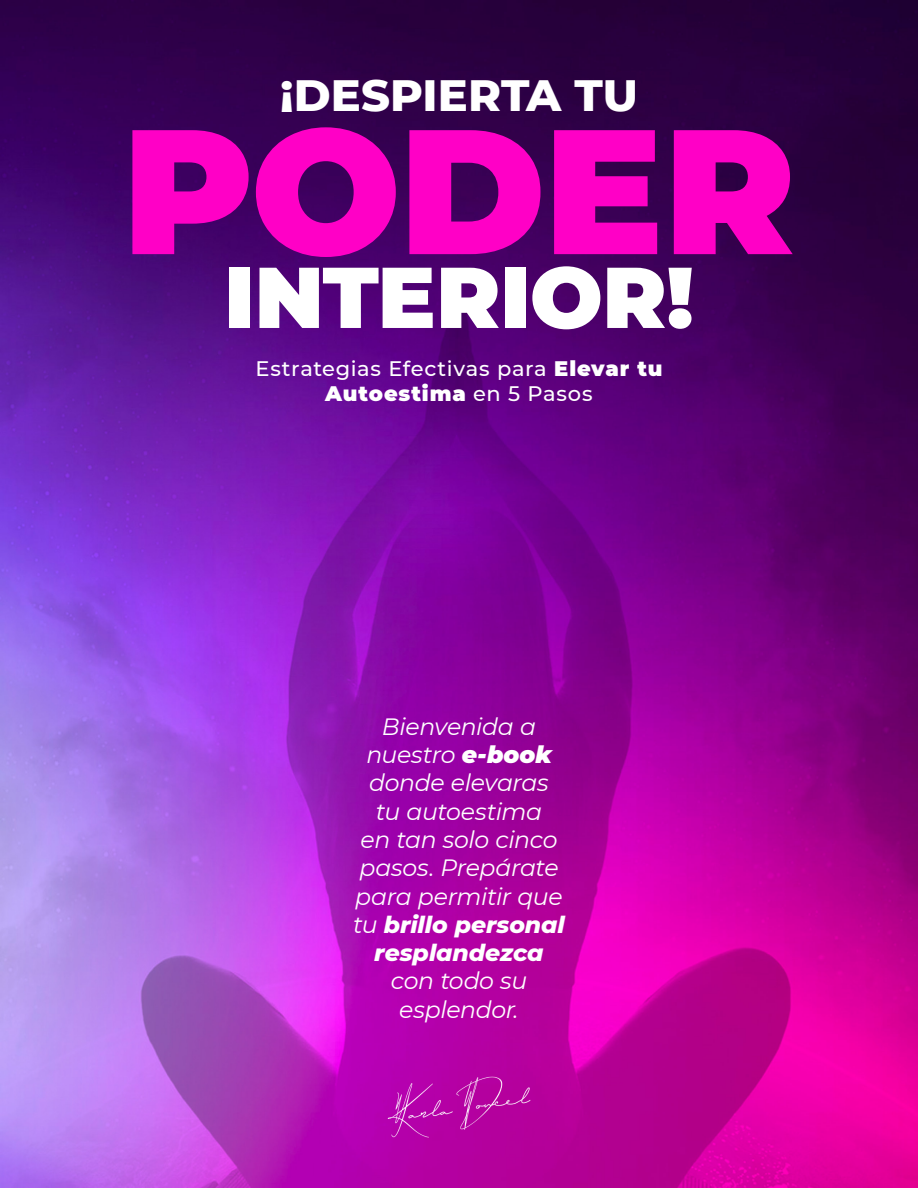
<style>
.page{position:relative;width:918px;height:1188px;background:#fff}
.page>*{position:absolute;margin:0;border:0;box-sizing:border-box;transform-origin:0 0}
.t1{font:900 177.15px "Montserrat";letter-spacing:-.01em;color:#ff00c6}
.t2{font:900 86.1px "Montserrat";letter-spacing:-.005em;color:#fff}
.t3{font:800 44.7px "Montserrat";color:#fff}
.t4{font:italic 23.55px/28.3px "Montserrat";letter-spacing:-.015em;color:#fff;text-align:center}
.t5{font:500 21px/25.2px "Montserrat";letter-spacing:.03em;color:#fff;text-align:center}
.s1{font-weight:900}
.s2{font-weight:800}
</style>
<div class="page">
<img style="left:0;top:0;width:918px;height:1188px">
<img style="left:384px;top:1076px;width:150px;height:63px">
<p class="t3" style="left:280px;top:63px;width:359px">¡DESPIERTA TU</p>
<p class="t1" style="left:122px;top:58px;width:675px">PODER</p>
<p class="t2" style="left:224px;top:233px;width:471px">INTERIOR!</p>
<p class="t5" style="left:255px;top:355px;width:409px">Estrategias Efectivas para <span class="s1">Elevar tu<br>Autoestima</span> en 5 Pasos</p>
<p class="t4" style="left:353px;top:711px;width:213px">Bienvenida a nuestro <span class="s1">e-book </span>donde elevaras<br>tu autoestima<br>en tan solo cinco pasos. Prepárate para permitir que tu <span class="s2">brillo personal resplandezca </span>con todo su esplendor.</p>
</div>
